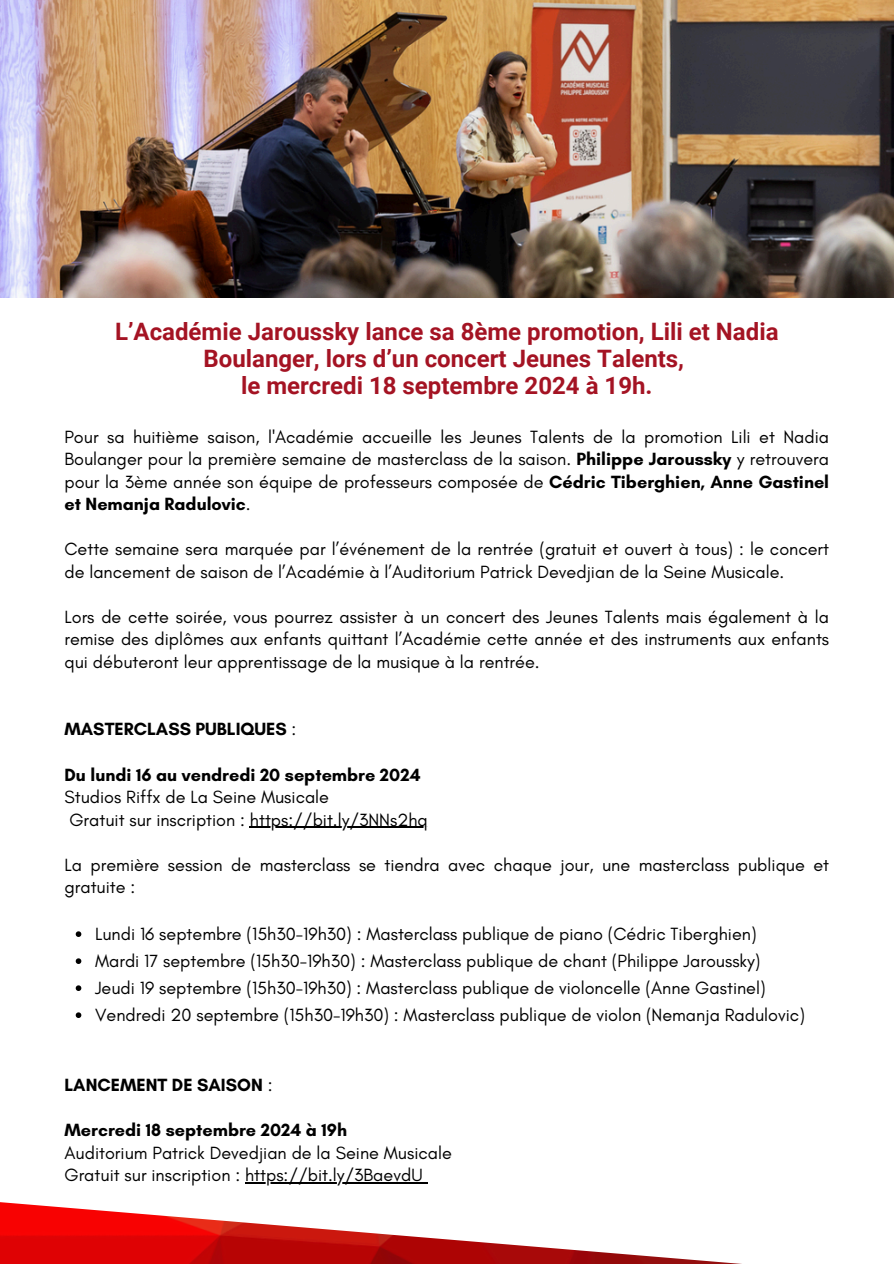
<style>
.page{position:relative;width:894px;height:1264px;background:#fff}
.page>*{position:absolute;margin:0;border:0;box-sizing:border-box;transform-origin:0 0}
.t1{font:700 24px/27px "Roboto";color:#a41323;text-align:center}
.t2{font:18px/22.5px "Glacial Indifference";color:#000;text-align:justify}
.t3{font:700 18px "Glacial Indifference";color:#000}
.s1{font-weight:700}
.s2{font-weight:400}
</style>
<div class="page">
<img style="left:0;top:1202px;width:730px;height:61px">
<img style="left:0;top:0;width:893px;height:297px">
<hr style="left:250px;top:826px;width:178px;height:1px;background:#000">
<svg style="left:76px;top:931px;width:5px;height:6px"></svg>
<svg style="left:76px;top:958px;width:5px;height:6px"></svg>
<svg style="left:76px;top:985px;width:5px;height:6px"></svg>
<svg style="left:76px;top:1012px;width:5px;height:6px"></svg>
<hr style="left:245px;top:1182px;width:177px;height:1px;background:#000">
<p class="t1" style="left:115px;top:318px;width:664px">L’Académie Jaroussky lance sa 8ème promotion, Lili et Nadia<br>Boulanger, lors d’un concert Jeunes Talents,<br>le mercredi 18 septembre 2024 à 19h.</p>
<p class="t2" style="left:64px;top:425px;width:766px">Pour sa huitième saison, l'Académie accueille les Jeunes Talents de la promotion Lili et Nadia Boulanger pour la première semaine de masterclass de la saison. <span class="s1">Philippe Jaroussky</span> y retrouvera pour la 3ème année son équipe de professeurs composée de <span class="s1">Cédric Tiberghien, Anne Gastinel et Nemanja Radulovic</span>.</p>
<h1 class="t2" style="left:64px;top:538px;width:766px">Cette semaine sera marquée par l’événement de la rentrée (gratuit et ouvert à tous) : le concert de lancement de saison de l’Académie à l’Auditorium Patrick Devedjian de la Seine Musicale.</h1>
<p class="t2" style="left:64px;top:605px;width:766px">Lors de cette soirée, vous pourrez assister à un concert des Jeunes Talents mais également à la remise des diplômes aux enfants quittant l’Académie cette année et des instruments aux enfants qui débuteront leur apprentissage de la musique à la rentrée.</p>
<p class="t3" style="left:64px;top:718px;width:233px">MASTERCLASS PUBLIQUES <span class="s2">:</span></p>
<p class="t3" style="left:64px;top:763px;width:357px">Du lundi 16 au vendredi 20 septembre 2024</p>
<h2 class="t2" style="left:64px;top:785px;width:266px">Studios Riffx de La Seine Musicale</h2>
<p class="t2" style="left:69px;top:808px;width:360px">Gratuit sur inscription : https://bit.ly/3NNs2hq</p>
<p class="t2" style="left:64px;top:853px;width:766px">La première session de masterclass se tiendra avec chaque jour, une masterclass publique et gratuite :</p>
<p class="t2" style="left:95px;top:922px;width:662px">Lundi 16 septembre (15h30-19h30) : Masterclass publique de piano (Cédric Tiberghien)</p>
<p class="t2" style="left:95px;top:949px;width:666px">Mardi 17 septembre (15h30-19h30) : Masterclass publique de chant (Philippe Jaroussky)</p>
<p class="t2" style="left:95px;top:976px;width:671px">Jeudi 19 septembre (15h30-19h30) : Masterclass publique de violoncelle (Anne Gastinel)</p>
<p class="t2" style="left:95px;top:1003px;width:711px">Vendredi 20 septembre (15h30-19h30) : Masterclass publique de violon (Nemanja Radulovic)</p>
<p class="t3" style="left:64px;top:1074px;width:209px">LANCEMENT DE SAISON <span class="s2">:</span></p>
<p class="t3" style="left:64px;top:1119px;width:284px">Mercredi 18 septembre 2024 à 19h</p>
<h2 class="t2" style="left:64px;top:1141px;width:389px">Auditorium Patrick Devedjian de la Seine Musicale</h2>
<p class="t2" style="left:64px;top:1163px;width:359px">Gratuit sur inscription : https://bit.ly/3BaevdU</p>
</div>
